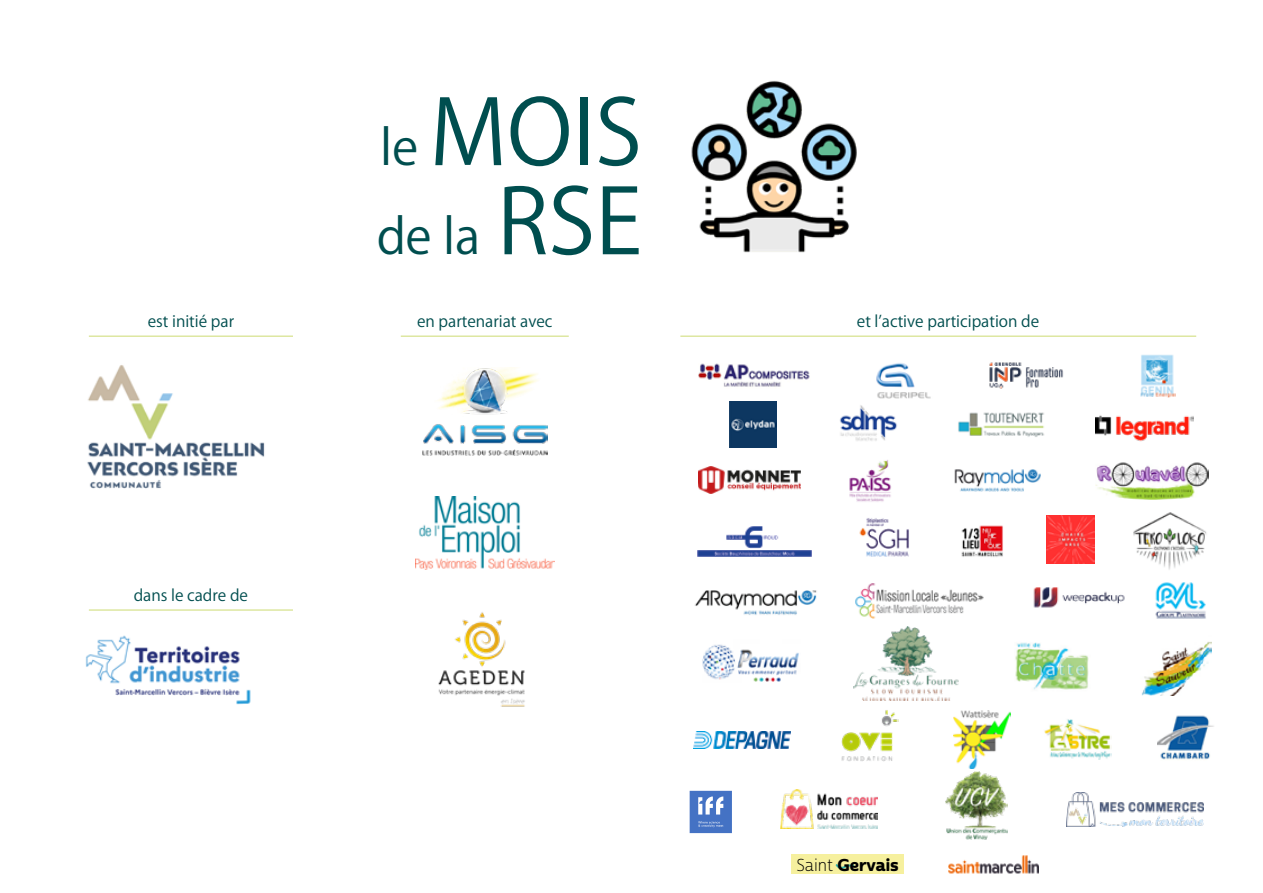
<style>
.page{position:relative;width:1263px;height:893px;background:#fff}
.page>*{position:absolute;margin:0;border:0;box-sizing:border-box;transform-origin:0 0}
.t1{font:89.1px "Koz Go Pr 6 N";color:#004e4f}
.t2{font:48.6px "Koz Go Pr 6 N";color:#004e4f}
.t3{font:16.65px "Cabrito Sans Nor Ex B";color:#000}
.t4{font:15.75px "Koz Go Pr 6 N";color:#004e4f}
.s1{font-size:48.6px}
.s2{font-size:89.1px}
.s3{font-family:"Cabrito Sans Nor Lig"}
</style>
<div class="page">
<img style="left:691px;top:80px;width:166px;height:173px">
<img style="left:422px;top:367px;width:125px;height:88px">
<img style="left:415px;top:496px;width:139px;height:73px">
<img style="left:438px;top:612px;width:87px;height:95px">
<hr style="left:401px;top:336px;width:168px;height:1px;background:#cddb72">
<img style="left:87px;top:365px;width:178px;height:124px">
<hr style="left:89px;top:336px;width:204px;height:1px;background:#cddb72">
<hr style="left:89px;top:610px;width:204px;height:1px;background:#cddb72">
<hr style="left:680px;top:336px;width:516px;height:1px;background:#cddb72">
<img style="left:698px;top:363px;width:112px;height:24px">
<img style="left:1140px;top:354px;width:36px;height:43px">
<img style="left:961px;top:525px;width:42px;height:32px">
<img style="left:1133px;top:512px;width:74px;height:58px">
<img style="left:859px;top:518px;width:50px;height:39px">
<img style="left:697px;top:526px;width:114px;height:31px">
<img style="left:849px;top:460px;width:42px;height:42px">
<img style="left:698px;top:466px;width:103px;height:28px">
<img style="left:1095px;top:462px;width:114px;height:37px">
<img style="left:954px;top:469px;width:87px;height:23px">
<img style="left:876px;top:363px;width:55px;height:36px">
<img style="left:1095px;top:397px;width:98px;height:45px">
<img style="left:989px;top:362px;width:74px;height:27px">
<img style="left:1046px;top:515px;width:48px;height:48px">
<img style="left:694px;top:590px;width:123px;height:25px">
<img style="left:854px;top:626px;width:105px;height:74px">
<img style="left:702px;top:644px;width:97px;height:38px">
<svg style="left:690px;top:791px;width:42px;height:42px;background:#6188cd"></svg>
<img style="left:1157px;top:715px;width:57px;height:45px">
<img style="left:841px;top:710px;width:57px;height:51px">
<img style="left:953px;top:710px;width:58px;height:58px">
<img style="left:1044px;top:719px;width:67px;height:40px">
<img style="left:730px;top:401px;width:47px;height:47px">
<img style="left:840px;top:405px;width:57px;height:36px">
<img style="left:958px;top:412px;width:86px;height:25px">
<img style="left:1155px;top:582px;width:51px;height:37px">
<img style="left:1033px;top:587px;width:92px;height:21px">
<img style="left:1015px;top:642px;width:74px;height:48px">
<img style="left:1141px;top:641px;width:70px;height:54px">
<img style="left:855px;top:583px;width:129px;height:36px">
<img style="left:85px;top:635px;width:166px;height:70px">
<img style="left:694px;top:731px;width:97px;height:17px">
<img style="left:781px;top:789px;width:97px;height:39px">
<img style="left:949px;top:855px;width:89px;height:19px">
<img style="left:1066px;top:792px;width:137px;height:35px">
<div style="left:791px;top:855px;width:113px;height:19px;background:#f6f09e"></div>
<svg style="left:835px;top:864px;width:19px;height:5px"></svg>
<img style="left:945px;top:772px;width:63px;height:67px">
<h1 class="t1" style="left:380px;top:82px;width:263px"><span class="s1">le</span> MOIS</h1>
<h2 class="t2" style="left:376px;top:209px;width:267px">de la <span class="s2">RSE</span></h2>
<p class="t4" style="left:148px;top:313px;width:88px">est initié par</p>
<p class="t4" style="left:417px;top:313px;width:137px">en partenariat avec</p>
<p class="t4" style="left:134px;top:586px;width:116px">dans le cadre de</p>
<p class="t4" style="left:857px;top:313px;width:184px">et l’active participation de</p>
<p class="t3" style="left:796px;top:854px;width:104px"><span class="s3">Saint</span> Gervais</p>
</div>
